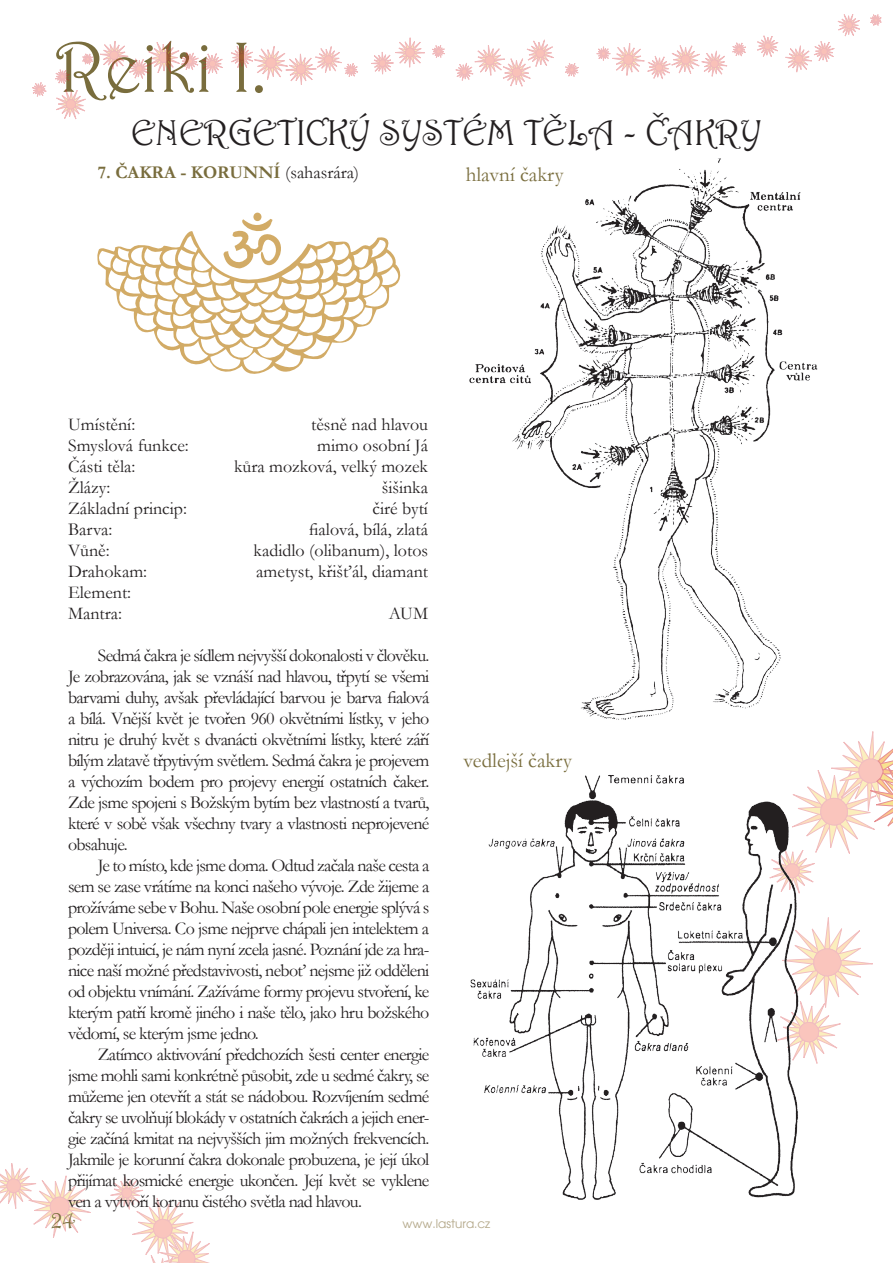
<style>
.page{position:relative;width:893px;height:1263px;background:#fff}
.page>*{position:absolute;margin:0;border:0;box-sizing:border-box;transform-origin:0 0}
.t1{font:72px "Harrington";color:#796d3d}
.t2{font:36px "Harrington CZ";color:#231f20}
.t3{font:24px "Harrington";color:#796d3d}
.t4{font:21px "Garamond";color:#796d3d}
.t5{font:18px/21px "Garamond";color:#231f20;text-align:justify}
.t6{font:700 18px "Garamond";color:#796d3d}
.t7{font:12px "Avant Garde";color:#b3a788}
</style>
<div class="page">
<svg style="left:870px;top:14px;width:12px;height:12px"></svg>
<svg style="left:757px;top:14px;width:103px;height:59px"></svg>
<svg style="left:597px;top:42px;width:149px;height:37px"></svg>
<svg style="left:565px;top:63px;width:14px;height:14px"></svg>
<svg style="left:455px;top:39px;width:99px;height:48px"></svg>
<svg style="left:371px;top:37px;width:74px;height:38px"></svg>
<div style="left:379px;top:60px;width:7px;height:6px;background:#f9c1b8;border-radius:50%"></div>
<div style="left:379px;top:60px;width:7px;height:7px;border:1px solid #d1232a;border-radius:50%"></div>
<svg style="left:32px;top:82px;width:15px;height:15px"></svg>
<svg style="left:55px;top:41px;width:303px;height:78px"></svg>
<svg style="left:0;top:1163px;width:91px;height:75px"></svg>
<svg style="left:110px;top:1176px;width:100px;height:87px"></svg>
<svg style="left:807px;top:917px;width:66px;height:147px"></svg>
<div style="left:813px;top:948px;width:28px;height:28px;background:#fac5bd;border-radius:50%"></div>
<div style="left:813px;top:948px;width:28px;height:28px;border:1px solid #d1232a;border-radius:50%"></div>
<svg style="left:807px;top:731px;width:86px;height:152px"></svg>
<svg style="left:97px;top:218px;width:304px;height:156px"></svg>
<div style="left:253px;top:213px;width:8px;height:8px;background:#d2ab66;border-radius:50%"></div>
<img style="left:470px;top:775px;width:337px;height:425px">
<img style="left:469px;top:158px;width:349px;height:562px">
<h1 class="t1" style="left:55px;top:24px;width:213px">Reiki I.</h1>
<h2 class="t2" style="left:131px;top:110px;width:632px">ENERGETICKÝ SYSTÉM TĚLA - ČAKRY</h2>
<p class="t6" style="left:98px;top:160px;width:31px">7. ČAKRA</p>
<p class="t6" style="left:180px;top:160px;width:51px">- KORUNNÍ</p>
<p class="t5" style="left:285px;top:161px;width:76px">(sahasrára)</p>
<p class="t4" style="left:466px;top:160px;width:99px">hlavní čakry</p>
<p class="t5" style="left:68px;top:413px;width:69px">Umístění:</p>
<p class="t5" style="left:311px;top:413px;width:118px">těsně nad hlavou</p>
<p class="t5" style="left:68px;top:434px;width:122px">Smyslová funkce:</p>
<p class="t5" style="left:317px;top:434px;width:112px">mimo osobní Já</p>
<p class="t5" style="left:68px;top:455px;width:69px">Části těla:</p>
<p class="t5" style="left:234px;top:455px;width:196px">kůra mozková, velký mozek</p>
<p class="t5" style="left:68px;top:476px;width:44px">Žlázy:</p>
<p class="t5" style="left:382px;top:476px;width:48px">šišinka</p>
<p class="t5" style="left:68px;top:497px;width:121px">Základní princip:</p>
<p class="t5" style="left:373px;top:497px;width:57px">čiré bytí</p>
<p class="t5" style="left:68px;top:518px;width:46px">Barva:</p>
<p class="t5" style="left:309px;top:518px;width:121px">fialová, bílá, zlatá</p>
<p class="t5" style="left:68px;top:539px;width:43px">Vůně:</p>
<p class="t5" style="left:254px;top:539px;width:176px">kadidlo (olibanum), lotos</p>
<p class="t5" style="left:68px;top:560px;width:81px">Drahokam:</p>
<p class="t5" style="left:256px;top:560px;width:173px">ametyst, křišťál, diamant</p>
<p class="t5" style="left:68px;top:581px;width:65px">Element:<br>Mantra:</p>
<p class="t5" style="left:389px;top:602px;width:41px">AUM</p>
<p class="t5" style="left:68px;top:644px;width:363px;text-indent:30px">Sedmá čakra je sídlem nejvyšší dokonalosti v člověku.<br>Je zobrazována, jak se vznáší nad hlavou, třpytí se všemi barvami duhy, avšak převládající barvou je barva fialová a bílá. Vnější květ je tvořen 960 okvětními lístky, v jeho nitru je druhý květ s dvanácti okvětními lístky, které září bílým zlatavě třpytivým světlem. Sedmá čakra je projevem a výchozím bodem pro projevy energií ostatních čaker.<br>Zde jsme spojeni s Božským bytím bez vlastností a tvarů, které v sobě však všechny tvary a vlastnosti neprojevené obsahuje.</p>
<p class="t5" style="left:68px;top:854px;width:363px;text-indent:30px">Je to místo, kde jsme doma. Odtud začala naše cesta a sem se zase vrátíme na konci našeho vývoje. Zde žijeme a prožíváme sebe v Bohu. Naše osobní pole energie splývá s polem Universa. Co jsme nejprve chápali jen intelektem a později intuicí, je nám nyní zcela jasné. Poznání jde za hra&shy;nice naší možné představivosti, neboť nejsme již odděleni od objektu vnímání. Zažíváme formy projevu stvoření, ke kterým patří kromě jiného i naše tělo, jako hru božského vědomí, se kterým jsme jedno.</p>
<p class="t5" style="left:68px;top:1043px;width:363px;text-indent:30px">Zatímco aktivování předchozích šesti center energie jsme mohli sami konkrétně působit, zde u sedmé čakry, se můžeme jen otevřít a stát se nádobou. Rozvíjením sedmé čakry se uvolňují blokády v ostatních čakrách a jejich ener&shy;gie začíná kmitat na nejvyšších jim možných frekvencích.<br>Jakmile je korunní čakra dokonale probuzena, je její úkol přijímat kosmické energie ukončen. Její květ se vyklene ven a vytvoří korunu čistého světla nad hlavou.</p>
<p class="t4" style="left:463px;top:746px;width:110px">vedlejší čakry</p>
<h3 class="t3" style="left:51px;top:1205px;width:26px">24</h3>
<p class="t7" style="left:403px;top:1217px;width:89px">www.lastura.cz</p>
</div>
